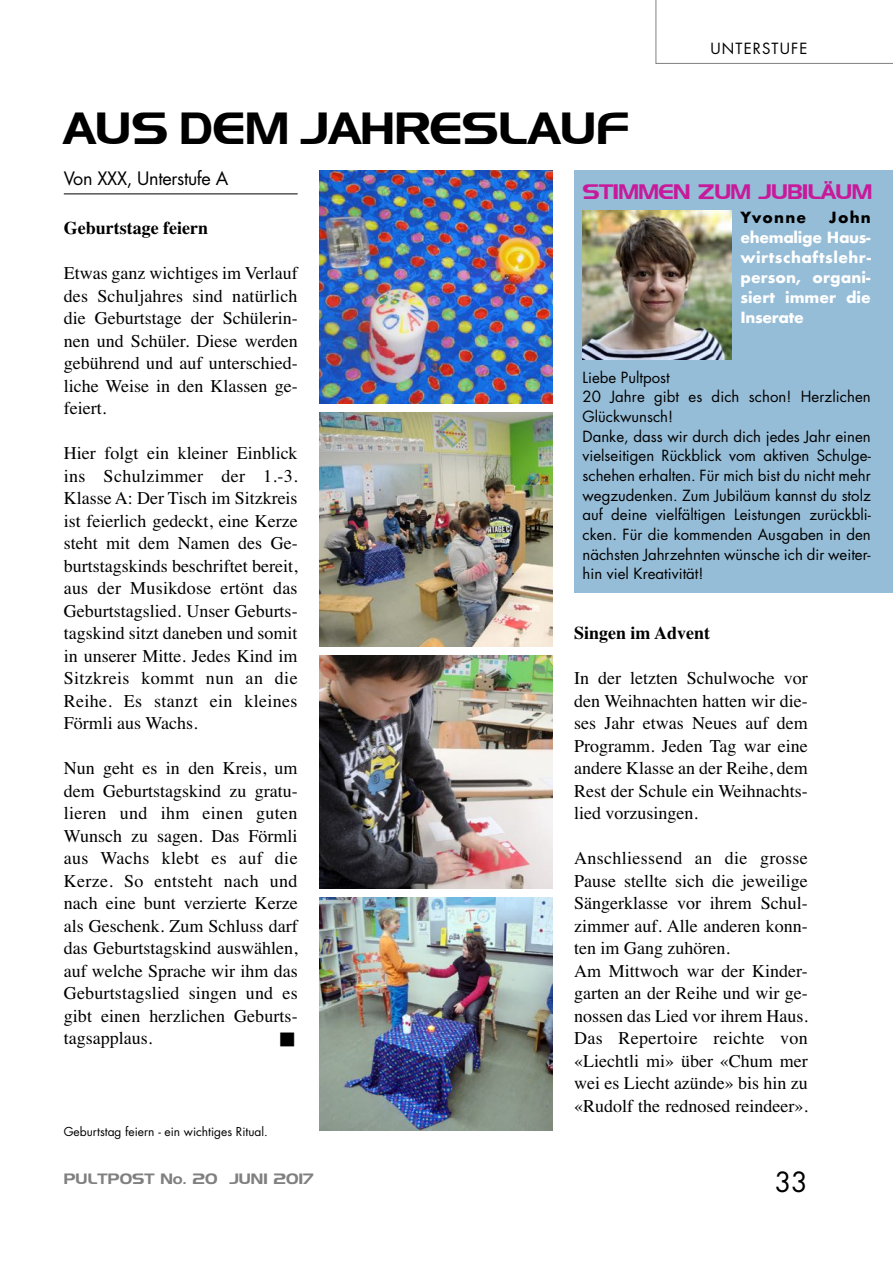
<style>
.page{position:relative;width:893px;height:1263px;background:#fff}
.page>*{position:absolute;margin:0;border:0;box-sizing:border-box;transform-origin:0 0}
.t1{font:45px "Denmark";color:#000}
.t2{font:27px "Futura";color:#000}
.t3{font:21px "Denmark";letter-spacing:-.025em;color:#c8199b}
.t4{font:18px/22.5px "Times";color:#000;text-align:justify}
.t5{font:700 18px "Times";color:#000}
.t6{font:18px "Futura";letter-spacing:-.02em;color:#000}
.t7{font:15px/19.6px "Futura";color:#000}
.t8{font:700 15px/20.1px "Futura";letter-spacing:.005em;color:#fff;text-align:justify}
.t9{font:15px "Denmark";color:#808080}
.t10{font:15px "Futura";letter-spacing:.075em;color:#000}
.t11{font:700 15px "Futura";letter-spacing:.08em;color:#000}
.t12{font:15px "Zapf Dingbats IT Cby BT";color:#000}
.t13{font:12px "Futura";color:#000}
</style>
<div class="page">
<svg style="left:656px;top:0;width:237px;height:64px"></svg>
<hr style="left:64px;top:194px;width:234px;height:1px;background:#000">
<img style="left:319px;top:170px;width:233px;height:234px">
<img style="left:319px;top:413px;width:233px;height:233px">
<img style="left:319px;top:655px;width:233px;height:233px">
<img style="left:319px;top:897px;width:233px;height:234px">
<div style="left:574px;top:170px;width:319px;height:422px;background:#96bdd7"></div>
<img style="left:583px;top:211px;width:148px;height:148px">
<h1 class="t1" style="left:64px;top:101px;width:567px">AUS DEM JAHRESLAUF</h1>
<p class="t10" style="left:711px;top:38px;width:98px">UNTERSTUFE</p>
<p class="t6" style="left:64px;top:166px;width:166px">Von XXX, Unterstufe A</p>
<p class="t5" style="left:64px;top:211px;width:146px">Geburtstage feiern</p>
<p class="t4" style="left:64px;top:260px;width:235px">Etwas ganz wichtiges im Verlauf des Schuljahres sind natürlich die Geburtstage der Schülerin&shy;nen und Schüler. Diese werden gebührend und auf unterschied&shy;liche Weise in den Klassen ge&shy;feiert.</p>
<p class="t4" style="left:64px;top:440px;width:235px">Hier folgt ein kleiner Einblick ins Schulzimmer der 1.-3.<br>Klasse A: Der Tisch im Sitzkreis ist feierlich gedeckt, eine Kerze steht mit dem Namen des Ge&shy;burtstagskinds beschriftet bereit, aus der Musikdose ertönt das Geburtstagslied. Unser Geburts&shy;tagskind sitzt daneben und somit in unserer Mitte. Jedes Kind im Sitzkreis kommt nun an die Reihe. Es stanzt ein kleines Förmli aus Wachs.</p>
<p class="t4" style="left:64px;top:755px;width:235px">Nun geht es in den Kreis, um dem Geburtstagskind zu gratu&shy;lieren und ihm einen guten Wunsch zu sagen. Das Förmli aus Wachs klebt es auf die Kerze. So entsteht nach und nach eine bunt verzierte Kerze als Geschenk. Zum Schluss darf das Geburtstagskind auswählen, auf welche Sprache wir ihm das Geburtstagslied singen und es gibt einen herzlichen Geburts&shy;tagsapplaus.</p>
<p class="t12" style="left:280px;top:1032px;width:16px">■</p>
<p class="t13" style="left:64px;top:1124px;width:206px">Geburtstag feiern - ein wichtiges Ritual.</p>
<p class="t3" style="left:583px;top:179px;width:291px">STIMMEN ZUM JUBILÄUM</p>
<p class="t11" style="left:740px;top:207px;width:67px">Yvonne</p>
<p class="t11" style="left:829px;top:207px;width:44px">John</p>
<p class="t8" style="left:740px;top:227px;width:132px">ehemalige Haus&shy;wirtschaftslehr&shy;person, organi&shy;siert immer die Inserate</p>
<p class="t7" style="left:583px;top:367px;width:290px">Liebe Pultpost<br>20 Jahre gibt es dich schon! Herzlichen Glückwunsch!<br>Danke, dass wir durch dich jedes Jahr einen vielseitigen Rückblick vom aktiven Schulge&shy;schehen erhalten. Für mich bist du nicht mehr wegzudenken. Zum Jubiläum kannst du stolz auf deine vielfältigen Leistungen zurückbli&shy;cken. Für die kommenden Ausgaben in den nächsten Jahrzehnten wünsche ich dir weiter&shy;hin viel Kreativität!</p>
<p class="t5" style="left:574px;top:616px;width:138px">Singen im Advent</p>
<p class="t4" style="left:574px;top:665px;width:235px">In der letzten Schulwoche vor den Weihnachten hatten wir die&shy;ses Jahr etwas Neues auf dem Programm. Jeden Tag war eine andere Klasse an der Reihe, dem Rest der Schule ein Weihnachts&shy;lied vorzusingen.</p>
<p class="t4" style="left:574px;top:845px;width:235px;text-align:left">Anschliessend an die grosse<br>Pause stellte sich die jeweilige<br>Sängerklasse vor ihrem Schul&shy;zimmer auf. Alle anderen konn&shy;ten im Gang zuhören.<br>Am Mittwoch war der Kinder&shy;garten an der Reihe und wir ge&shy;nossen das Lied vor ihrem Haus.<br>Das Repertoire reichte von «Liechtli mi» über «Chum mer wei es Liecht azünde» bis hin zu «Rudolf the rednosed reindeer».</p>
<p class="t9" style="left:64px;top:1169px;width:251px">PULTPOST No. 20 JUNI 2017</p>
<h2 class="t2" style="left:775px;top:1163px;width:35px">33</h2>
</div>
